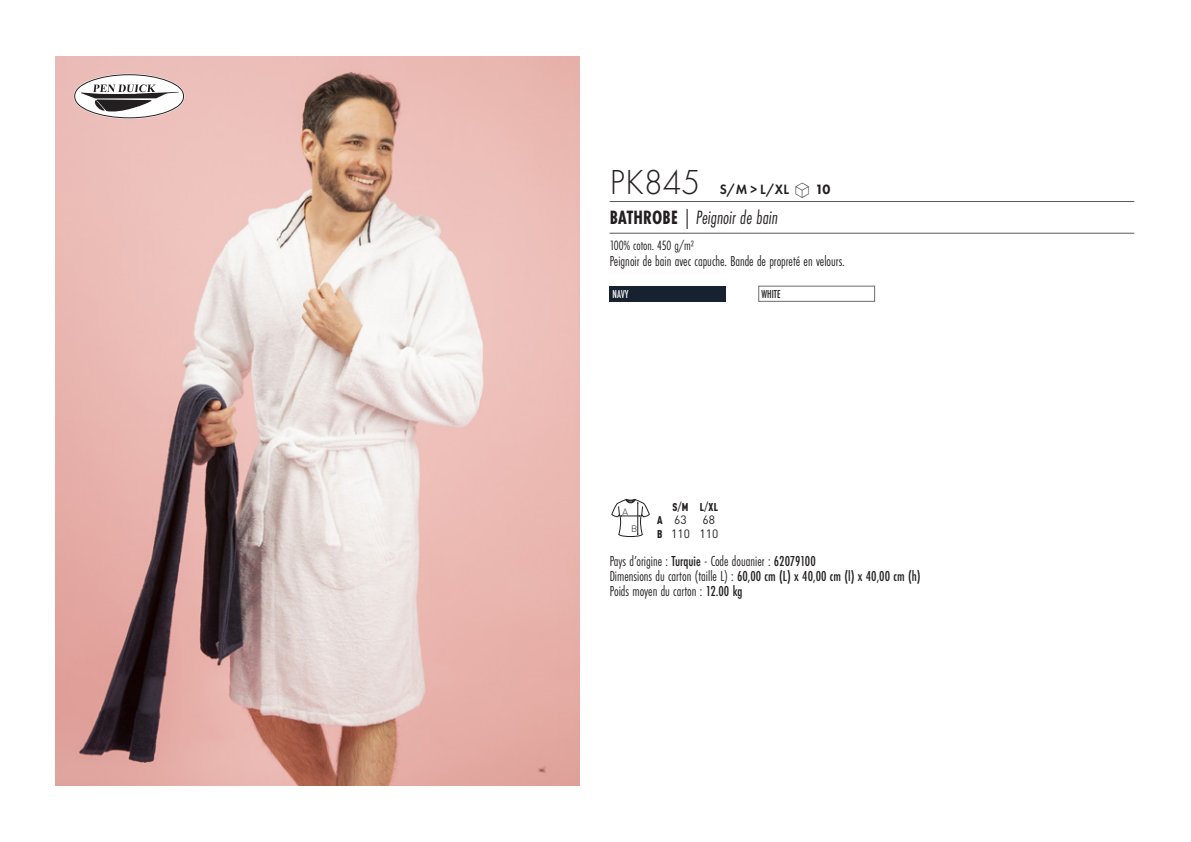
<style>
.page{position:relative;width:1191px;height:842px;background:#fff}
.page>*{position:absolute;margin:0;border:0;box-sizing:border-box;transform-origin:0 0}
.t1{font:300 36px "Futura PT";letter-spacing:.005em;color:#231f20;scale:.95 1}
.t2{font:italic 20px "Futura PT Cond";color:#231f20;scale:.95 1}
.t3{font:15px "Futura PT Cond";color:#231f20;scale:.95 1}
.t4{font:500 15px "Futura PT Cond";color:#231f20;scale:.95 1}
.grammage_2020{font:14px "Futura PT Cond";letter-spacing:-.005em;color:#231f20;scale:.95 1}
.t5{font:600 14px "Futura PT";color:#231f20;scale:.95 1}
._88_tailles_tab_maig{font:12px/13.6px "DIN Pro";color:#231f20;text-align:right}
.Coloris_nuancier{font:500 12px "Futura PT Cond";letter-spacing:.01em;color:#231f20;scale:.9 1}
.Coloris_nuancier_bla{font:500 12px "Futura PT Cond";color:#fff;scale:.9 1}
._88_tailles_tab_maig-2{font:900 condensed 11.2px "DIN Pro";color:#231f20;scale:.95 1}
.t6{font:300 9.2px "DIN";color:#231f20}
.s1{font-family:"Linotype Shapeshifter";font-weight:400;font-size:20px}
.s2{font-weight:800}
.s3{font-weight:700;font-style:normal}
.s4{font-weight:400;font-stretch:normal;font-size:12px}
.s5{font-weight:900;font-stretch:condensed;font-size:11.2px}
.s6{font-weight:500}
.s7{font-weight:400}
</style>
<div class="page">
<img style="left:55px;top:57px;width:524px;height:728px">
<svg style="left:74px;top:74px;width:111px;height:45px"></svg>
<div style="left:609px;top:286px;width:117px;height:16px;background:#172231"></div>
<div style="left:758px;top:286px;width:116px;height:15px;background:#fff;border:1px solid #6c6d70"></div>
<svg style="left:611px;top:499px;width:38px;height:38px"></svg>
<hr style="left:609px;top:201px;width:525px;height:1px;background:#57585a">
<hr style="left:609px;top:233px;width:525px;height:1px;background:#57585a">
<p class="t1" style="left:610px;top:162px;width:97px">PK845</p>
<p class="t5" style="left:720px;top:181px;width:118px">S/M &gt; L/XL <span class="s1">S</span> <span class="s2">10</span></p>
<p class="t2" style="left:610px;top:206px;width:178px"><span class="s3">BATHROBE</span> | Peignoir de bain</p>
<p class="grammage_2020" style="left:609px;top:238px;width:90px">100% coton. 450 g/m2</p>
<p class="t3" style="left:609px;top:253px;width:249px">Peignoir de bain avec capuche. Bande de propreté en velours.</p>
<p class="Coloris_nuancier_bla" style="left:612px;top:287px;width:19px">NAVY</p>
<p class="Coloris_nuancier" style="left:761px;top:287px;width:23px">WHITE</p>
<p class="t6" style="left:622px;top:506px;width:7px">A</p>
<p class="t6" style="left:631px;top:523px;width:8px">B</p>
<p class="_88_tailles_tab_maig-2" style="left:672px;top:498px;width:49px">S<span class="s4">/</span>M L<span class="s4">/</span>XL</p>
<p class="_88_tailles_tab_maig" style="left:657px;top:512px;width:31px"><span class="s5">A</span> 63</p>
<p class="_88_tailles_tab_maig" style="left:657px;top:512px;width:63px">68<br><span class="s5">B</span> 110 110</p>
<p class="t3" style="left:609px;top:552px;width:218px">Pays d’origine : <span class="s6">Turquie</span> - Code douanier : <span class="s6">62079100</span></p>
<p class="t4" style="left:609px;top:567px;width:329px"><span class="s7">Dimensions du carton (taille L) :</span> 60,00 cm (L) x 40,00 cm (l) x 40,00 cm (h)</p>
<p class="t3" style="left:609px;top:582px;width:141px">Poids moyen du carton : <span class="s6">12.00 kg</span></p>
</div>
